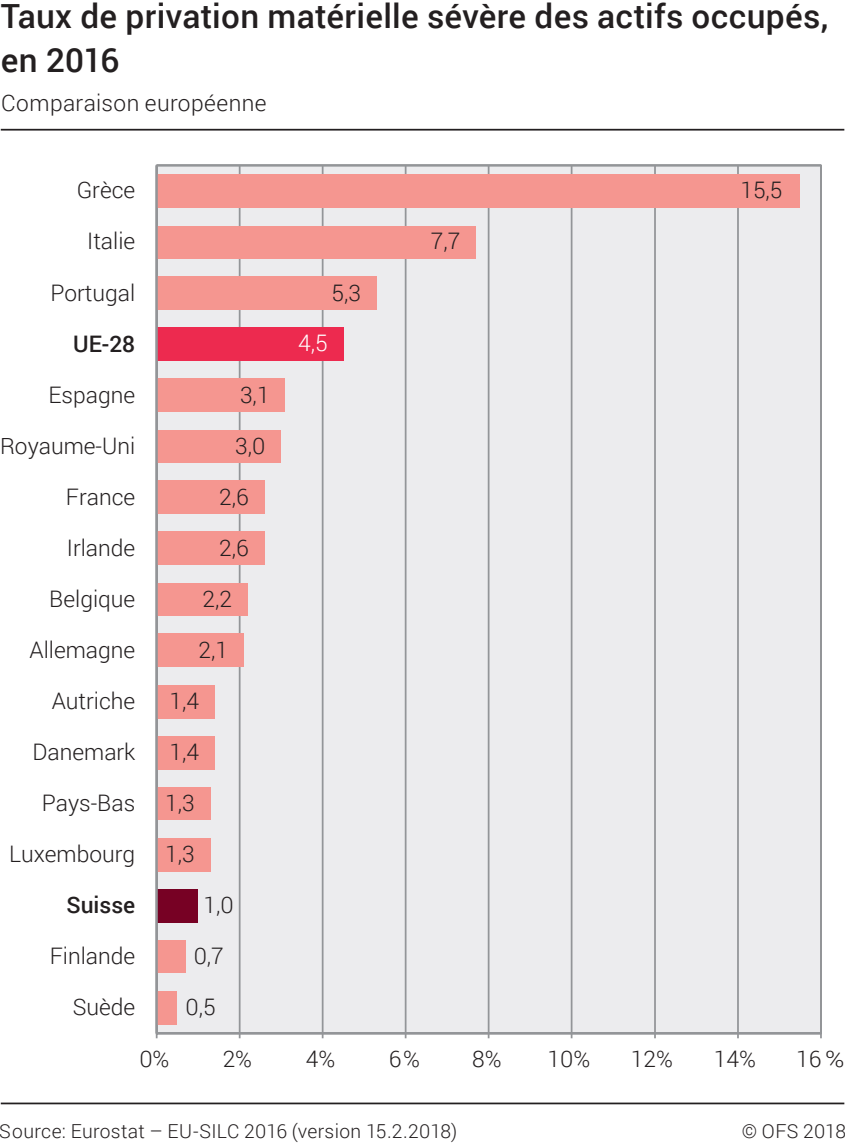
<style>
.page{position:relative;width:845px;height:1143px;background:#fff}
.page>*{position:absolute;margin:0;border:0;box-sizing:border-box;transform-origin:0 0}
.t1{font:500 33.25px/43.8px "Roboto";letter-spacing:.01em;color:#231f20}
.t2{font:300 22.75px "Roboto";color:#231f20}
.t3{font:500 22.75px "Roboto";color:#231f20}
.t4{font:300 22.75px "Roboto";color:#fff}
.t5{font:300 19.25px "Roboto";letter-spacing:.02em;color:#231f20}
</style>
<div class="page">
<hr style="left:1px;top:1102px;width:843px;height:1px;background:#231f20">
<hr style="left:1px;top:129px;width:843px;height:1px;background:#231f20">
<div style="left:155px;top:164px;width:667px;height:875px;background:#ececee"></div>
<hr style="left:239px;top:165px;width:1px;height:868px;background:#939598">
<hr style="left:321px;top:165px;width:2px;height:868px;background:#939598">
<hr style="left:404px;top:165px;width:2px;height:868px;background:#939598">
<hr style="left:487px;top:165px;width:2px;height:868px;background:#939598">
<hr style="left:570px;top:165px;width:2px;height:868px;background:#939598">
<hr style="left:654px;top:165px;width:1px;height:868px;background:#939598">
<hr style="left:736px;top:165px;width:2px;height:868px;background:#939598">
<hr style="left:819px;top:165px;width:2px;height:868px;background:#939598">
<hr style="left:157px;top:1032px;width:663px;height:1px;background:#939598">
<div style="left:157px;top:174px;width:642px;height:34px;background:#f59690"></div>
<div style="left:157px;top:226px;width:319px;height:32px;background:#f59690"></div>
<div style="left:157px;top:276px;width:219px;height:34px;background:#f59690"></div>
<div style="left:157px;top:327px;width:186px;height:34px;background:#ed2a4f"></div>
<div style="left:157px;top:378px;width:128px;height:34px;background:#f59690"></div>
<div style="left:157px;top:430px;width:124px;height:32px;background:#f59690"></div>
<div style="left:157px;top:480px;width:107px;height:34px;background:#f59690"></div>
<div style="left:157px;top:531px;width:107px;height:34px;background:#f59690"></div>
<div style="left:157px;top:583px;width:90px;height:32px;background:#f59690"></div>
<div style="left:157px;top:633px;width:86px;height:34px;background:#f59690"></div>
<div style="left:157px;top:684px;width:57px;height:34px;background:#f59690"></div>
<div style="left:157px;top:735px;width:57px;height:34px;background:#f59690"></div>
<div style="left:157px;top:787px;width:53px;height:32px;background:#f59690"></div>
<div style="left:157px;top:837px;width:53px;height:34px;background:#f59690"></div>
<div style="left:157px;top:888px;width:41px;height:34px;background:#770124"></div>
<div style="left:157px;top:940px;width:29px;height:32px;background:#f59690"></div>
<div style="left:157px;top:990px;width:20px;height:34px;background:#f59690"></div>
<hr style="left:156px;top:165px;width:1px;height:868px;background:#939598">
<h1 class="t1" style="left:1px;top:-7px;width:828px">Taux de privation matérielle sévère des actifs occupés, en 2016</h1>
<p class="t2" style="left:1px;top:88px;width:267px">Comparaison européenne</p>
<p class="t2" style="left:77px;top:174px;width:60px">Grèce</p>
<p class="t2" style="left:740px;top:174px;width:44px">15,5</p>
<p class="t2" style="left:431px;top:225px;width:31px">7,7</p>
<p class="t2" style="left:331px;top:277px;width:31px">5,3</p>
<p class="t4" style="left:298px;top:327px;width:31px">4,5</p>
<p class="t2" style="left:240px;top:378px;width:31px">3,1</p>
<p class="t2" style="left:235px;top:429px;width:32px">3,0</p>
<p class="t2" style="left:219px;top:481px;width:31px">2,6</p>
<p class="t2" style="left:219px;top:531px;width:31px">2,6</p>
<p class="t2" style="left:202px;top:582px;width:31px">2,2</p>
<p class="t2" style="left:198px;top:634px;width:31px">2,1</p>
<p class="t2" style="left:169px;top:685px;width:31px">1,4</p>
<p class="t2" style="left:169px;top:735px;width:31px">1,4</p>
<p class="t2" style="left:165px;top:786px;width:31px">1,3</p>
<p class="t2" style="left:165px;top:838px;width:31px">1,3</p>
<p class="t2" style="left:203px;top:888px;width:32px">1,0</p>
<p class="t2" style="left:194px;top:939px;width:32px">0,7</p>
<p class="t2" style="left:185px;top:991px;width:32px">0,5</p>
<p class="t2" style="left:87px;top:225px;width:49px">Italie</p>
<p class="t2" style="left:50px;top:277px;width:86px">Portugal</p>
<p class="t3" style="left:73px;top:327px;width:64px">UE-28</p>
<p class="t2" style="left:48px;top:378px;width:88px">Espagne</p>
<p class="t2" style="left:0;top:429px;width:137px">Royaume-Uni</p>
<p class="t2" style="left:66px;top:481px;width:71px">France</p>
<p class="t2" style="left:67px;top:531px;width:70px">Irlande</p>
<p class="t2" style="left:49px;top:582px;width:87px">Belgique</p>
<p class="t2" style="left:29px;top:634px;width:107px">Allemagne</p>
<p class="t2" style="left:52px;top:685px;width:85px">Autriche</p>
<p class="t2" style="left:33px;top:735px;width:104px">Danemark</p>
<p class="t2" style="left:42px;top:786px;width:95px">Pays-Bas</p>
<p class="t2" style="left:9px;top:838px;width:128px">Luxembourg</p>
<p class="t3" style="left:66px;top:888px;width:70px">Suisse</p>
<p class="t2" style="left:50px;top:939px;width:87px">Finlande</p>
<p class="t2" style="left:73px;top:991px;width:64px">Suède</p>
<p class="t2" style="left:139px;top:1043px;width:32px">0%</p>
<p class="t2" style="left:222px;top:1043px;width:31px">2%</p>
<p class="t2" style="left:305px;top:1043px;width:31px">4%</p>
<p class="t2" style="left:388px;top:1043px;width:33px">6%</p>
<p class="t2" style="left:472px;top:1043px;width:31px">8%</p>
<p class="t2" style="left:547px;top:1043px;width:44px">10%</p>
<p class="t2" style="left:630px;top:1043px;width:44px">12%</p>
<p class="t2" style="left:713px;top:1043px;width:44px">14%</p>
<p class="t2" style="left:795px;top:1043px;width:50px">16%</p>
<p class="t5" style="left:0;top:1117px;width:458px">Source: Eurostat – EU-SILC 2016 (version 15.2.2018)</p>
<p class="t5" style="left:741px;top:1117px;width:106px">© OFS 2018</p>
</div>
